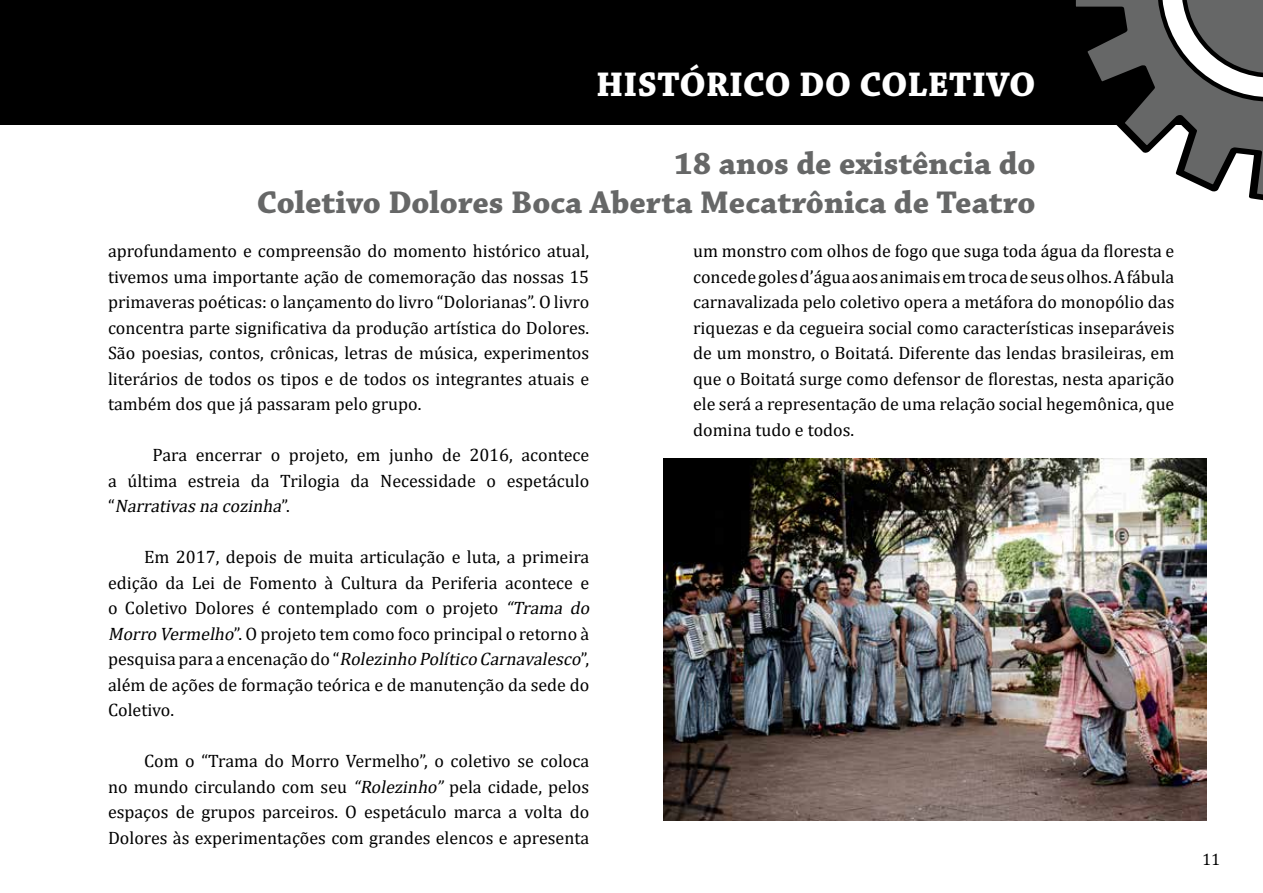
<style>
.page{position:relative;width:1263px;height:893px;background:#fff}
.page>*{position:absolute;margin:0;border:0;box-sizing:border-box;transform-origin:0 0}
.t1{font:700 36px "Chaparral Pro";color:#fff}
.t2{font:700 33px/39px "Chaparral Pro";color:#666767;text-align:right}
.t3{font:18px/25.5px "Cambria Math";color:#000;text-align:justify}
.t4{font:16.5px "Cambria Math";color:#000}
.s1{font-style:italic}
</style>
<div class="page">
<img style="left:664px;top:459px;width:542px;height:361px">
<div style="left:0;top:0;width:1263px;height:124px;background:#000"></div>
<svg style="left:1068px;top:0;width:195px;height:201px"></svg>
<h1 class="t1" style="left:596px;top:63px;width:441px">HISTÓRICO DO COLETIVO</h1>
<h2 class="t2" style="left:257px;top:145px;width:780px">18 anos de existência do<br>Coletivo Dolores Boca Aberta Mecatrônica de Teatro</h2>
<p class="t3" style="left:108px;top:238px;width:483px">aprofundamento e compreensão do momento histórico atual, tivemos uma importante ação de comemoração das nossas 15 primaveras poéticas: o lançamento do livro “Dolorianas”. O livro concentra parte significativa da produção artística do Dolores.<br>São poesias, contos, crônicas, letras de música, experimentos literários de todos os tipos e de todos os integrantes atuais e também dos que já passaram pelo grupo.</p>
<p class="t3" style="left:108px;top:442px;width:483px;text-indent:45px">Para encerrar o projeto, em junho de 2016, acontece a última estreia da Trilogia da Necessidade o espetáculo “ <span class="s1">Narrativasnacozinha</span>”.</p>
<p class="t3" style="left:108px;top:544px;width:500px;text-align:left;text-indent:36px">Em 2017, depois de muita articulação e luta, a primeira edição da Lei de Fomento à Cultura da Periferia acontece e<br>o Coletivo Dolores é contemplado com o projeto <span class="s1">“Tramado MorroVermelho</span>”. O projeto tem como foco principal o retorno à<br>p e s q u i s a p a r a a e n c e n a ç ã o d o “ <span class="s1">RolezinhoPolíticoCarnavalesco</span>”, além de ações de formação teórica e de manutenção da sede do Coletivo.</p>
<p class="t3" style="left:108px;top:748px;width:483px;text-indent:36px">Com o “Trama do Morro Vermelho”, o coletivo se coloca no mundo circulando com seu <span class="s1">“Rolezinho”</span>pela cidade, pelos espaços de grupos parceiros. O espetáculo marca a volta do Dolores às experimentações com grandes elencos e apresenta</p>
<p class="t3" style="left:693px;top:238px;width:483px">um monstro com olhos de fogo que suga toda água da floresta e concede goles d’água aos animais em troca de seus olhos. A fábula carnavalizada pelo coletivo opera a metáfora do monopólio das riquezas e da cegueira social como características inseparáveis de um monstro, o Boitatá. Diferente das lendas brasileiras, em que o Boitatá surge como defensor de florestas, nesta aparição ele será a representação de uma relação social hegemônica, que domina tudo e todos.</p>
<p class="t4" style="left:1202px;top:849px;width:20px">11</p>
</div>
